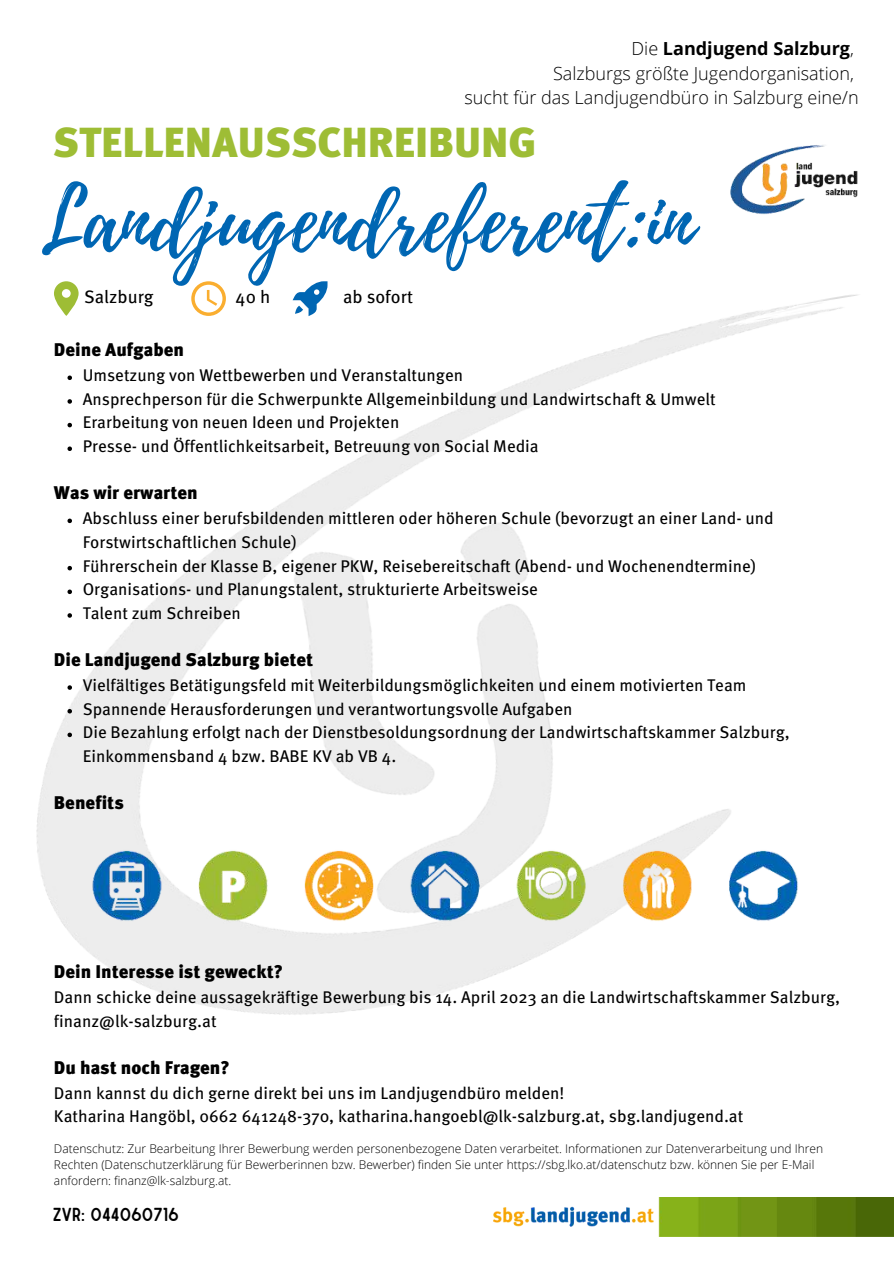
<style>
.page{position:relative;width:894px;height:1264px;background:#fff}
.page>*{position:absolute;margin:0;border:0;box-sizing:border-box;transform-origin:0 0}
.t1{font:87.15px "Playlist Script";color:#0066b3}
.t2{font:900 42px "Meta Pro";color:#9ebd35}
.t3{font:900 18.3px "Meta Pro";color:#000}
.t4{font:300 18px/24.8px "Open Sans";color:#000;text-align:right}
.t5{font:18px "Meta Pro";color:#000}
.t6{font:18px "Sailors";color:#000}
.t7{font:16.95px/23.7px "Meta Pro";color:#000}
.t8{font:300 12px/16px "Open Sans";color:#000}
.s1{font-weight:700}
</style>
<div class="page">
<img style="left:36px;top:281px;width:822px;height:734px">
<svg style="left:67px;top:375px;width:5px;height:5px"></svg>
<svg style="left:67px;top:399px;width:5px;height:5px"></svg>
<svg style="left:67px;top:423px;width:5px;height:4px"></svg>
<svg style="left:67px;top:446px;width:5px;height:5px"></svg>
<svg style="left:67px;top:518px;width:5px;height:5px"></svg>
<svg style="left:67px;top:566px;width:5px;height:4px"></svg>
<svg style="left:67px;top:589px;width:5px;height:5px"></svg>
<svg style="left:67px;top:613px;width:5px;height:4px"></svg>
<svg style="left:67px;top:685px;width:5px;height:4px"></svg>
<svg style="left:67px;top:709px;width:5px;height:4px"></svg>
<svg style="left:67px;top:732px;width:5px;height:5px"></svg>
<img style="left:75px;top:843px;width:744px;height:94px">
<img style="left:493px;top:1197px;width:400px;height:39px">
<img style="left:730px;top:145px;width:128px;height:70px">
<p class="t4" style="left:464px;top:35px;width:395px">Die <span class="s1">Landjugend Salzburg</span>,<br>Salzburgs größte Jugendorganisation,<br>sucht für das Landjugendbüro in Salzburg eine/n</p>
<h2 class="t2" style="left:53px;top:116px;width:485px">STELLENAUSSCHREIBUNG</h2>
<h1 class="t1" style="left:40px;top:159px;width:655px">Landjugendreferent:in</h1>
<p class="t5" style="left:84px;top:285px;width:71px">Salzburg</p>
<p class="t5" style="left:235px;top:285px;width:36px">40 h</p>
<p class="t3" style="left:54px;top:338px;width:131px">Deine Aufgaben</p>
<p class="t5" style="left:343px;top:286px;width:71px">ab sofort</p>
<p class="t7" style="left:83px;top:363px;width:634px">Umsetzung von Wettbewerben und Veranstaltungen<br>Ansprechperson für die Schwerpunkte Allgemeinbildung und Landwirtschaft &amp; Umwelt Erarbeitung von neuen Ideen und Projekten<br>Presse- und Öffentlichkeitsarbeit, Betreuung von Social Media</p>
<p class="t3" style="left:54px;top:481px;width:145px">Was wir erwarten</p>
<p class="t7" style="left:83px;top:506px;width:692px">Abschluss einer berufsbildenden mittleren oder höheren Schule (bevorzugt an einer Land- und Forstwirtschaftlichen Schule)<br>Führerschein der Klasse B, eigener PKW, Reisebereitschaft (Abend- und Wochenendtermine)<br>Organisations- und Planungstalent, strukturierte Arbeitsweise<br>Talent zum Schreiben</p>
<p class="t3" style="left:54px;top:648px;width:261px">Die Landjugend Salzburg bietet</p>
<p class="t7" style="left:83px;top:673px;width:708px">Vielfältiges Betätigungsfeld mit Weiterbildungsmöglichkeiten und einem motivierten Team Spannende Herausforderungen und verantwortungsvolle Aufgaben<br>Die Bezahlung erfolgt nach der Dienstbesoldungsordnung der Landwirtschaftskammer Salzburg, Einkommensband 4 bzw. BABE KV ab VB 4.</p>
<p class="t3" style="left:54px;top:791px;width:71px">Benefits</p>
<p class="t3" style="left:54px;top:960px;width:231px">Dein Interesse ist geweckt?</p>
<p class="t7" style="left:54px;top:985px;width:787px">Dann schicke deine aussagekräftige Bewerbung bis 14. April 2023 an die Landwirtschaftskammer Salzburg, finanz@lk-salzburg.at</p>
<p class="t3" style="left:54px;top:1056px;width:177px">Du hast noch Fragen?</p>
<p class="t7" style="left:54px;top:1081px;width:690px">Dann kannst du dich gerne direkt bei uns im Landjugendbüro melden!<br>Katharina Hangöbl, 0662 641248-370, katharina.hangoebl@lk-salzburg.at, sbg.landjugend.at</p>
<p class="t8" style="left:54px;top:1140px;width:770px">Datenschutz: Zur Bearbeitung Ihrer Bewerbung werden personenbezogene Daten verarbeitet. Informationen zur Datenverarbeitung und Ihren<br>Rechten (Datenschutzerklärung für Bewerberinnen bzw. Bewerber) finden Sie unter https://sbg.lko.at/datenschutz bzw. können Sie per E-Mail anfordern: finanz@lk-salzburg.at.</p>
<p class="t6" style="left:53px;top:1201px;width:128px">ZVR: 044060716</p>
</div>
